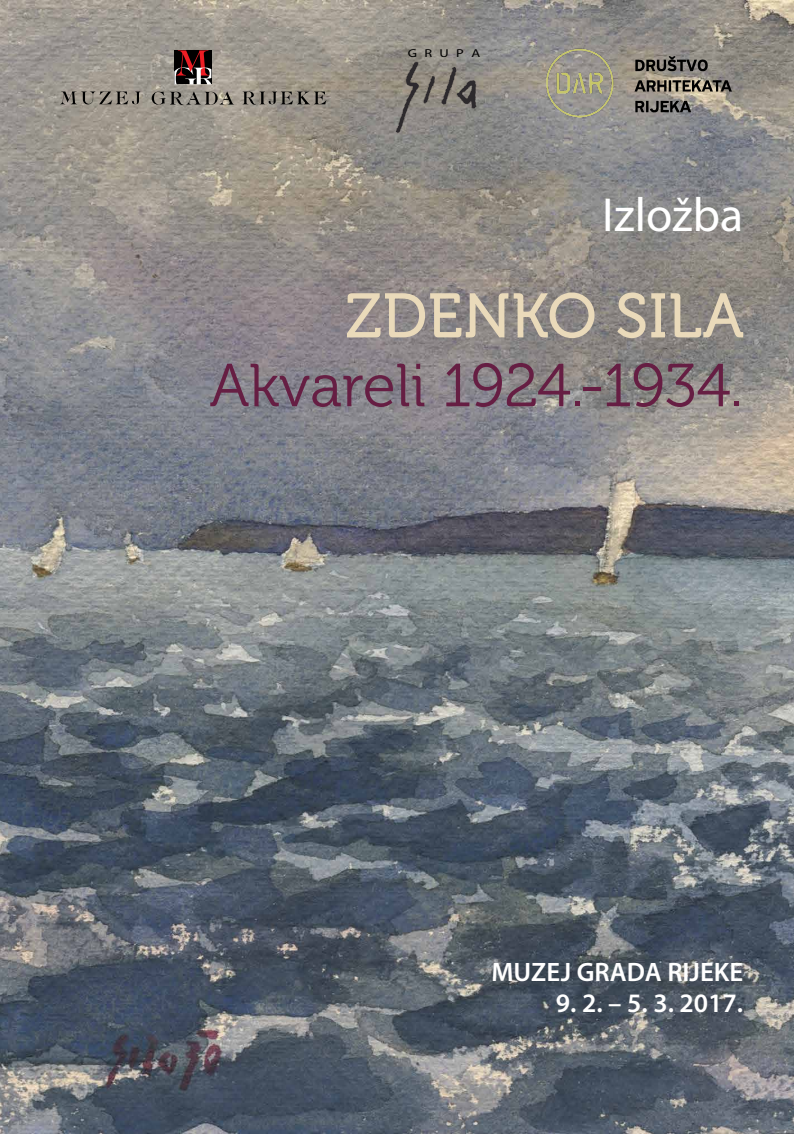
<style>
.page{position:relative;width:794px;height:1134px;background:#fff}
.page>*{position:absolute;margin:0;border:0;box-sizing:border-box;transform-origin:0 0}
.t1{font:60.56px "Museo 300";letter-spacing:-.005em;color:#661e43}
.t2{font:60.56px "Museo 300";letter-spacing:.03em;color:#eadaba}
.t3{font:48px "Myriad Pro";color:#fff}
.t4{font:600 26.72px "Myriad Pro";color:#fff}
.t5{font:11.52px "Myriad Pro";color:#000;scale:1.25 1}
</style>
<div class="page">
<img style="left:0;top:1px;width:794px;height:1132px">
<svg style="left:345px;top:292px;width:250px;height:47px"></svg>
<svg style="left:616px;top:292px;width:128px;height:47px"></svg>
<svg style="left:174px;top:50px;width:37px;height:34px"></svg>
<svg style="left:243px;top:92px;width:83px;height:13px"></svg>
<svg style="left:60px;top:92px;width:81px;height:12px"></svg>
<svg style="left:152px;top:92px;width:82px;height:13px"></svg>
<img style="left:628px;top:52px;width:115px;height:66px">
<img style="left:533px;top:42px;width:88px;height:82px">
<img style="left:381px;top:26px;width:107px;height:120px">
<p class="t5" style="left:408px;top:46px;width:59px">G R U P A</p>
<h2 class="t3" style="left:602px;top:185px;width:142px">Izložba</h2>
<h1 class="t2" style="left:346px;top:283px;width:398px">ZDENKO SILA</h1>
<h1 class="t1" style="left:209px;top:353px;width:535px">Akvareli 1924.-1934.</h1>
<p class="t4" style="left:491px;top:955px;width:253px">MUZEJ GRADA RIJEKE</p>
<p class="t4" style="left:556px;top:986px;width:189px">9. 2. – 5. 3. 2017.</p>
</div>
